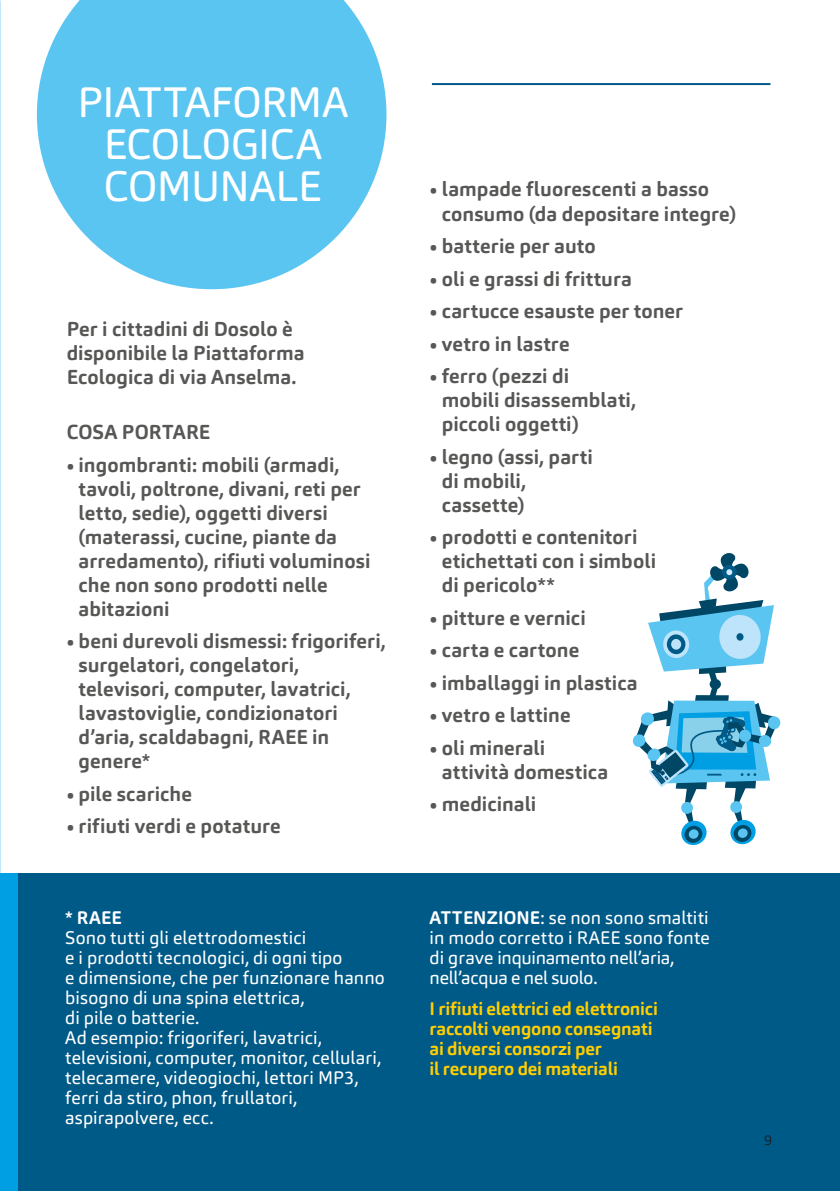
<style>
.page{position:relative;width:840px;height:1191px;background:#fff}
.page>*{position:absolute;margin:0;border:0;box-sizing:border-box;transform-origin:0 0}
.t1{font:42px/42px "Carnas";letter-spacing:-.015em;color:#fff;text-align:center}
.t2{font:700 20px/24px "Carnas";letter-spacing:.005em;color:#575756}
.t3{font:18px/20px "Carnas";letter-spacing:.005em;color:#fff}
.t4{font:700 18px/20px "Carnas";letter-spacing:-.01em;color:#ffce00}
.t5{font:700 18px "Carnas";color:#fff}
.t6{font:300 14px "Carnas";color:#1d1d1b}
.s1{font-weight:700}
</style>
<div class="page">
<hr style="left:431px;top:83px;width:339px;height:2px;background:#005a88">
<div style="left:18px;top:873px;width:821px;height:318px;background:#005a88"></div>
<div style="left:0;top:873px;width:18px;height:318px;background:#009fe3"></div>
<svg style="left:37px;top:0;width:349px;height:289px;fill:#5bc5f2"></svg>
<svg style="left:729px;top:819px;width:26px;height:25px"></svg>
<svg style="left:733px;top:824px;width:18px;height:18px"></svg>
<div style="left:737px;top:828px;width:10px;height:10px;background:#5bc5f2;border-radius:50%"></div>
<svg style="left:680px;top:820px;width:26px;height:25px"></svg>
<svg style="left:684px;top:825px;width:18px;height:18px"></svg>
<div style="left:688px;top:829px;width:10px;height:10px;background:#5bc5f2;border-radius:50%"></div>
<div style="left:767px;top:716px;width:13px;height:13px;background:#5bc5f2;border-radius:50%"></div>
<svg style="left:632px;top:553px;width:144px;height:277px"></svg>
<h1 class="t1" style="left:77px;top:81px;width:272px">PIATTAFORMA<br>ECOLOGICA<br>COMUNALE</h1>
<p class="t2" style="left:67px;top:317px;width:239px">Per i cittadini di Dosolo è disponibile la Piattaforma<br>Ecologica di via Anselma.</p>
<p class="t2" style="left:67px;top:420px;width:145px">COSA PORTARE</p>
<p class="t2" style="left:79px;top:452px;width:293px;text-indent:-12px">• ingombranti: mobili (armadi, tavoli, poltrone, divani, reti per letto, sedie), oggetti diversi (materassi, cucine, piante da arredamento), rifiuti voluminosi che non sono prodotti nelle abitazioni</p>
<p class="t2" style="left:79px;top:629px;width:308px;text-indent:-12px">• beni durevoli dismessi: frigoriferi, surgelatori, congelatori, televisori, computer, lavatrici, lavastoviglie, condizionatori d’aria, scaldabagni, RAEE in genere*</p>
<p class="t2" style="left:67px;top:781px;width:127px">• pile scariche</p>
<p class="t2" style="left:67px;top:814px;width:215px">• rifiuti verdi e potature</p>
<p class="t5" style="left:65px;top:906px;width:58px">* RAEE</p>
<p class="t3" style="left:65px;top:927px;width:321px">Sono tutti gli elettrodomestici<br>e i prodotti tecnologici, di ogni tipo<br>e dimensione, che per funzionare hanno bisogno di una spina elettrica,<br>di pile o batterie.<br>Ad esempio: frigoriferi, lavatrici, televisioni, computer, monitor, cellulari, telecamere, videogiochi, lettori MP3, ferri da stiro, phon, frullatori, aspirapolvere, ecc.</p>
<p class="t2" style="left:441px;top:177px;width:296px;text-indent:-12px">• lampade fluorescenti a basso consumo (da depositare integre)</p>
<p class="t2" style="left:429px;top:234px;width:167px">• batterie per auto</p>
<p class="t2" style="left:429px;top:266px;width:203px">• oli e grassi di frittura</p>
<p class="t2" style="left:429px;top:299px;width:254px">• cartucce esauste per toner</p>
<p class="t2" style="left:429px;top:331px;width:141px">• vetro in lastre</p>
<p class="t2" style="left:441px;top:364px;width:196px;text-indent:-12px">• ferro (pezzi di<br>mobili disassemblati, piccoli oggetti)</p>
<p class="t2" style="left:441px;top:444px;width:152px;text-indent:-12px">• legno (assi, parti di mobili, cassette)</p>
<p class="t2" style="left:441px;top:525px;width:216px;text-indent:-12px">• prodotti e contenitori etichettati con i simboli di pericolo**</p>
<p class="t2" style="left:429px;top:605px;width:157px">• pitture e vernici</p>
<p class="t2" style="left:429px;top:638px;width:151px">• carta e cartone</p>
<p class="t2" style="left:429px;top:670px;width:209px">• imballaggi in plastica</p>
<p class="t2" style="left:429px;top:703px;width:142px">• vetro e lattine</p>
<p class="t2" style="left:441px;top:735px;width:168px;text-indent:-12px">• oli minerali attività domestica</p>
<p class="t2" style="left:429px;top:792px;width:108px">• medicinali</p>
<p class="t3" style="left:429px;top:907px;width:282px"><span class="s1">ATTENZIONE</span>: se non sono smaltiti in modo corretto i RAEE sono fonte di grave inquinamento nell’aria, nell’acqua e nel suolo.</p>
<p class="t4" style="left:429px;top:998px;width:230px">I rifiuti elettrici ed elettronici raccolti vengono consegnati ai diversi consorzi per<br>il recupero dei materiali</p>
<p class="t6" style="left:763px;top:1131px;width:9px">9</p>
</div>
